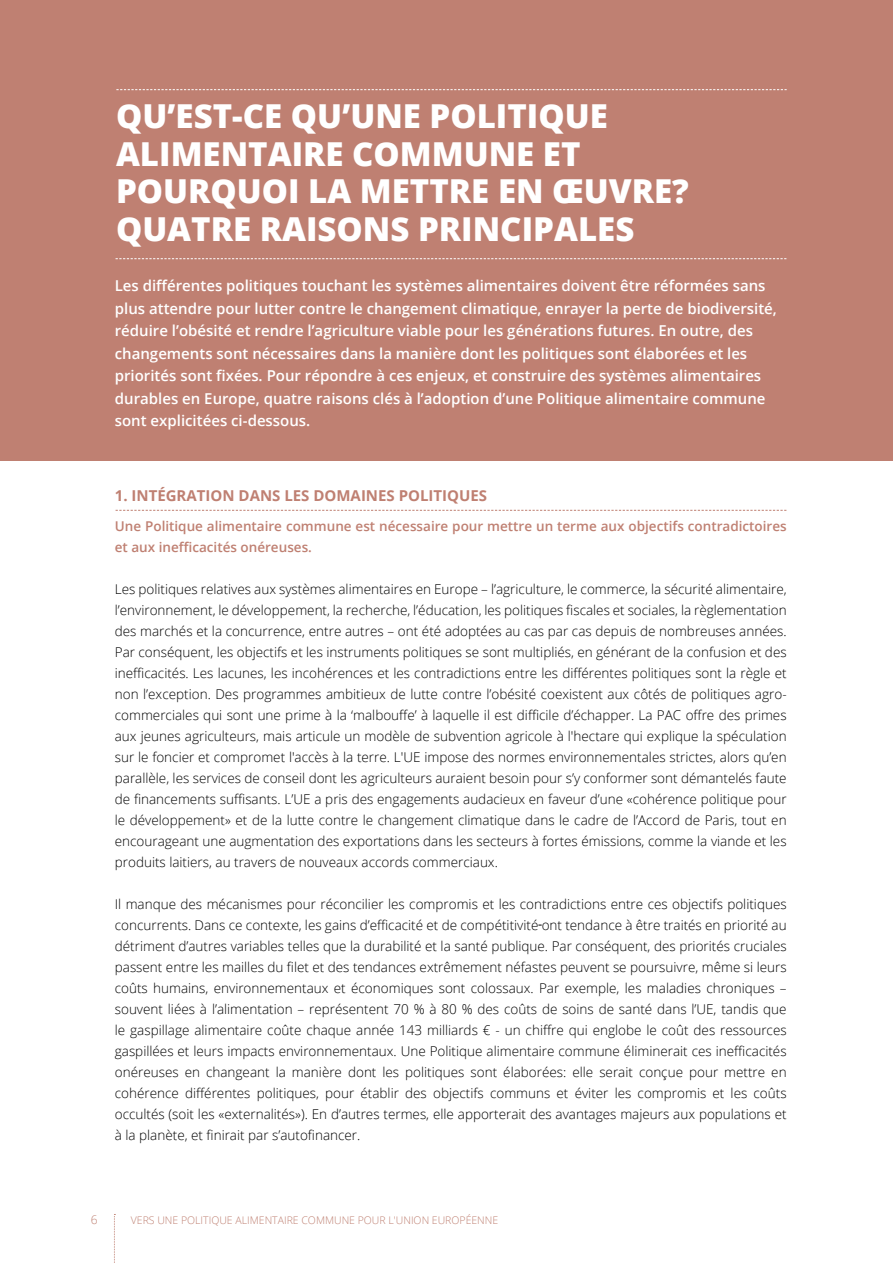
<style>
.page{position:relative;width:893px;height:1263px;background:#fff}
.page>*{position:absolute;margin:0;border:0;box-sizing:border-box;transform-origin:0 0}
.t1{font:800 33px/37.5px "Open Sans";color:#fff}
.Body_A{font:600 15px/22.5px "Open Sans";color:#fff}
.t2{font:700 15px "Open Sans";color:#bf8072}
.t3{font:300 13.5px/21px "Open Sans";color:#000;text-align:justify}
.t4{font:600 13.5px/21px "Open Sans";color:#bf8072}
.t5{font:300 12px "Open Sans";color:#bf8072}
.t6{font:300 10.5px "Open Sans";color:#bf8072}
</style>
<div class="page">
<div style="left:0;top:0;width:893px;height:461px;background:#bf8072"></div>
<svg style="left:116px;top:89px;width:671px;height:1px"></svg>
<svg style="left:116px;top:258px;width:671px;height:1px"></svg>
<svg style="left:116px;top:510px;width:671px;height:1px"></svg>
<svg style="left:114px;top:1214px;width:1px;height:49px"></svg>
<p class="t1" style="left:116px;top:96px;width:574px">QU’EST-CE QU’UNE POLITIQUE<br>ALIMENTAIRE COMMUNE ET<br>POURQUOI LA METTRE EN ŒUVRE?<br>QUATRE RAISONS PRINCIPALES</p>
<p class="Body_A" style="left:115px;top:274px;width:664px">Les différentes politiques touchant les systèmes alimentaires doivent être réformées sans plus attendre pour lutter contre le changement climatique, enrayer la perte de biodiversité, réduire l’obésité et rendre l’agriculture viable pour les générations futures. En outre, des changements sont nécessaires dans la manière dont les politiques sont élaborées et les priorités sont fixées. Pour répondre à ces enjeux, et construire des systèmes alimentaires durables en Europe, quatre raisons clés à l’adoption d’une Politique alimentaire commune sont explicitées ci-dessous.</p>
<p class="t2" style="left:115px;top:484px;width:374px">1. INTÉGRATION DANS LES DOMAINES POLITIQUES</p>
<p class="t4" style="left:115px;top:515px;width:673px">Une Politique alimentaire commune est nécessaire pour mettre un terme aux objectifs contradictoires et aux inefficacités onéreuses.</p>
<p class="t3" style="left:115px;top:578px;width:673px">Les politiques relatives aux systèmes alimentaires en Europe – l’agriculture, le commerce, la sécurité alimentaire, l’environnement, le développement, la recherche, l’éducation, les politiques fiscales et sociales, la règlementation des marchés et la concurrence, entre autres – ont été adoptées au cas par cas depuis de nombreuses années.<br>Par conséquent, les objectifs et les instruments politiques se sont multipliés, en générant de la confusion et des inefficacités. Les lacunes, les incohérences et les contradictions entre les différentes politiques sont la règle et non l’exception. Des programmes ambitieux de lutte contre l’obésité coexistent aux côtés de politiques agro&shy;commerciales qui sont une prime à la ‘malbouffe’ à laquelle il est difficile d’échapper. La PAC offre des primes aux jeunes agriculteurs, mais articule un modèle de subvention agricole à l'hectare qui explique la spéculation sur le foncier et compromet l'accès à la terre. L'UE impose des normes environnementales strictes, alors qu’en parallèle, les services de conseil dont les agriculteurs auraient besoin pour s’y conformer sont démantelés faute de financements suffisants. L’UE a pris des engagements audacieux en faveur d’une «cohérence politique pour le développement» et de la lutte contre le changement climatique dans le cadre de l’Accord de Paris, tout en encourageant une augmentation des exportations dans les secteurs à fortes émissions, comme la viande et les produits laitiers, au travers de nouveaux accords commerciaux.</p>
<p class="t3" style="left:115px;top:893px;width:673px">Il manque des mécanismes pour réconcilier les compromis et les contradictions entre ces objectifs politiques concurrents. Dans ce contexte, les gains d’efficacité et de compétitivité ont tendance à être traités en priorité au détriment d’autres variables telles que la durabilité et la santé publique. Par conséquent, des priorités cruciales passent entre les mailles du filet et des tendances extrêmement néfastes peuvent se poursuivre, même si leurs coûts humains, environnementaux et économiques sont colossaux. Par exemple, les maladies chroniques – souvent liées à l’alimentation – représentent 70 % à 80 % des coûts de soins de santé dans l’UE, tandis que le gaspillage alimentaire coûte chaque année 143 milliards € - un chiffre qui englobe le coût des ressources gaspillées et leurs impacts environnementaux. Une Politique alimentaire commune éliminerait ces inefficacités onéreuses en changeant la manière dont les politiques sont élaborées: elle serait conçue pour mettre en cohérence différentes politiques, pour établir des objectifs communs et éviter les compromis et les coûts occultés (soit les «externalités»). En d’autres termes, elle apporterait des avantages majeurs aux populations et à la planète, et finirait par s’autofinancer.</p>
<p class="t5" style="left:91px;top:1212px;width:8px">6</p>
<p class="t6" style="left:131px;top:1213px;width:369px">VERS UNE POLITIQUE ALIMENTAIRE COMMUNE POUR L'UNION EUROPÉENNE</p>
</div>
